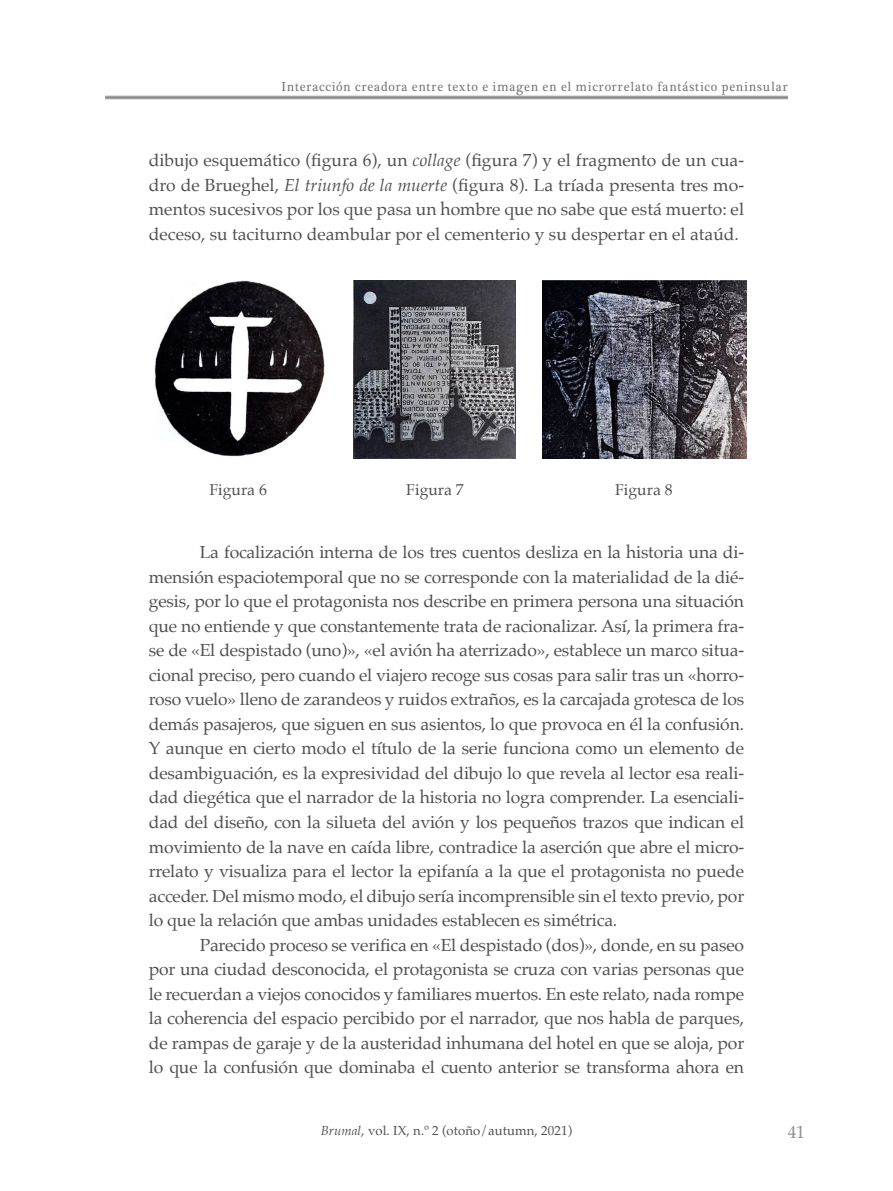
<style>
.page{position:relative;width:893px;height:1191px;background:#fff}
.page>*{position:absolute;margin:0;border:0;box-sizing:border-box;transform-origin:0 0}
.txt_gral_español{font:17.5px/24.5px "Palatino";letter-spacing:-.01em;color:#505052;text-align:justify}
.t1{font:17.5px "Palatino";color:#8b8d90}
.t2{font:15.75px "Palatino";color:#505052}
.t3{font:13.47px "Plantagenet Cherokee";letter-spacing:.065em;color:#76787b;scale:.91 1}
.t4{font:13.12px "Palatino";letter-spacing:.005em;color:#505052}
.s1{font-style:italic}
</style>
<div class="page">
<hr style="left:105px;top:96px;width:683px;height:1px;background:#848689">
<hr style="left:105px;top:97px;width:683px;height:1px;background:#848689">
<hr style="left:105px;top:98px;width:683px;height:1px;background:#848689">
<img style="left:154px;top:281px;width:171px;height:176px">
<img style="left:353px;top:280px;width:163px;height:179px">
<img style="left:542px;top:281px;width:204px;height:178px">
<p class="t3" style="left:282px;top:79px;width:558px">Interacción creadora entre texto e imagen en el microrrelato fantástico peninsular</p>
<p class="txt_gral_español" style="left:149px;top:148px;width:597px">dibujo esquemático (figura 6), un <span class="s1">collage</span> (figura 7) y el fragmento de un cua&shy;dro de Brueghel, <span class="s1">El triunfo de la muerte</span> (figura 8). La tríada presenta tres mo&shy;mentos sucesivos por los que pasa un hombre que no sabe que está muerto: el deceso, su taciturno deambular por el cementerio y su despertar en el ataúd.</p>
<p class="t2" style="left:209px;top:476px;width:59px">Figura 6</p>
<p class="t2" style="left:406px;top:476px;width:59px">Figura 7</p>
<p class="t2" style="left:615px;top:476px;width:59px">Figura 8</p>
<p class="txt_gral_español" style="left:149px;top:540px;width:597px;text-indent:51px">La focalización interna de los tres cuentos desliza en la historia una di&shy;mensión espaciotemporal que no se corresponde con la materialidad de la dié&shy;gesis, por lo que el protagonista nos describe en primera persona una situación que no entiende y que constantemente trata de racionalizar. Así, la primera fra&shy;se de «El despistado (uno)», «el avión ha aterrizado», establece un marco situa&shy;cional preciso, pero cuando el viajero recoge sus cosas para salir tras un «horro&shy;roso vuelo» lleno de zarandeos y ruidos extraños, es la carcajada grotesca de los demás pasajeros, que siguen en sus asientos, lo que provoca en él la confusión.<br>Y aunque en cierto modo el título de la serie funciona como un elemento de desambiguación, es la expresividad del dibujo lo que revela al lector esa reali&shy;dad diegética que el narrador de la historia no logra comprender. La esenciali&shy;dad del diseño, con la silueta del avión y los pequeños trazos que indican el movimiento de la nave en caída libre, contradice la aserción que abre el micro&shy;rrelato y visualiza para el lector la epifanía a la que el protagonista no puede acceder. Del mismo modo, el dibujo sería incomprensible sin el texto previo, por lo que la relación que ambas unidades establecen es simétrica.</p>
<p class="txt_gral_español" style="left:149px;top:932px;width:597px;text-indent:51px">Parecido proceso se verifica en «El despistado (dos)», donde, en su paseo por una ciudad desconocida, el protagonista se cruza con varias personas que le recuerdan a viejos conocidos y familiares muertos. En este relato, nada rompe la coherencia del espacio percibido por el narrador, que nos habla de parques, de rampas de garaje y de la austeridad inhumana del hotel en que se aloja, por lo que la confusión que dominaba el cuento anterior se transforma ahora en</p>
<p class="t4" style="left:321px;top:1119px;width:253px"><span class="s1">Brumal</span>, vol. IX, n.º 2 (otoño/autumn, 2021)</p>
<p class="t1" style="left:788px;top:1117px;width:18px">41</p>
</div>
